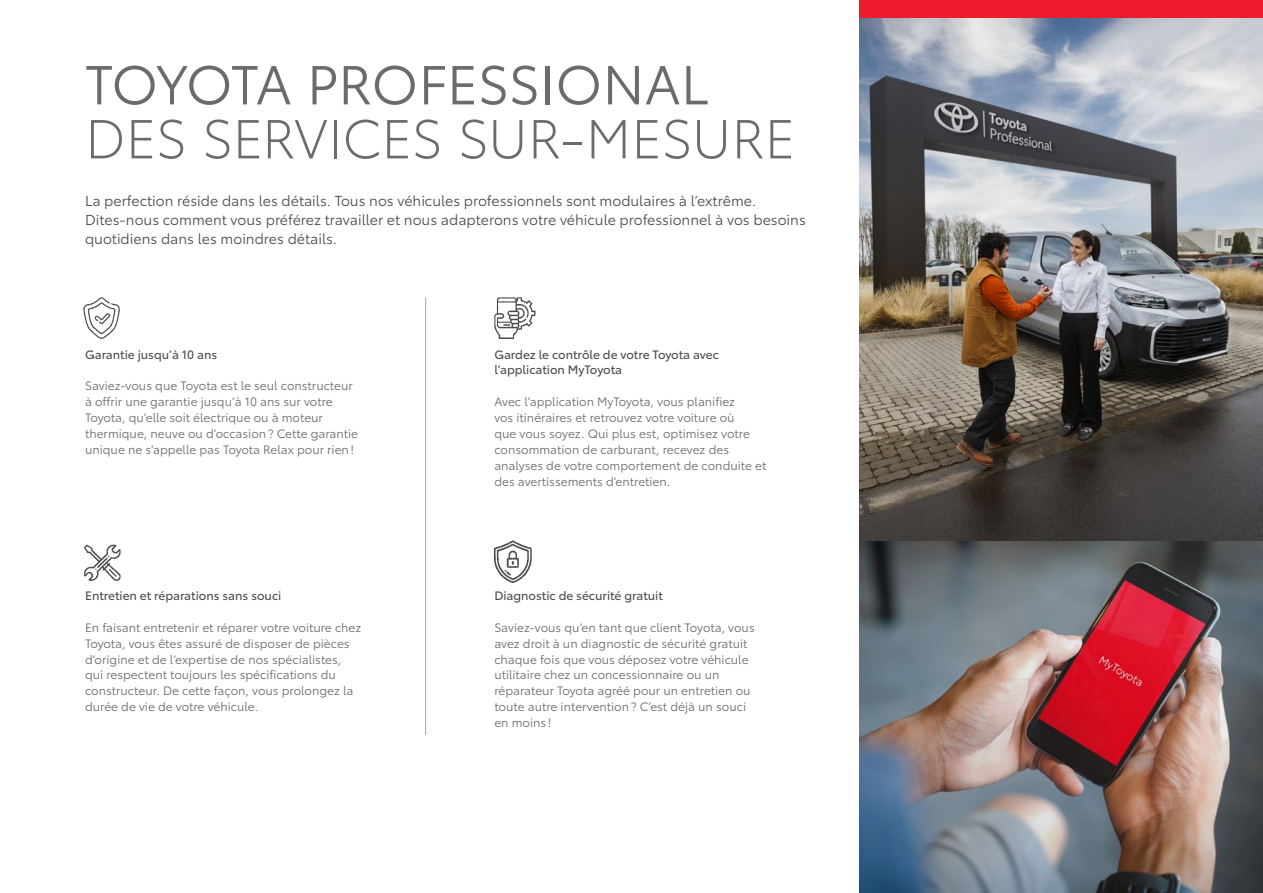
<style>
.page{position:relative;width:1263px;height:893px;background:#fff}
.page>*{position:absolute;margin:0;border:0;box-sizing:border-box;transform-origin:0 0}
.t1{font:300 54px "Toyota Type";letter-spacing:-.015em;color:#6b6b6e}
.t2{font:54px "Toyota Type";letter-spacing:-.005em;color:#6b6b6e}
.t3{font:14.25px/18.8px "Toyota Type";color:#4b4c4d}
.t4{font:12px/15.9px "Toyota Type";color:#6b6b6e}
.t5{font:12px/15.9px "Toyota Type";color:#4b4c4d}
</style>
<div class="page">
<img style="left:859px;top:17px;width:404px;height:876px">
<div style="left:859px;top:0;width:404px;height:17px;background:#ee1b2d"></div>
<hr style="left:425px;top:298px;width:1px;height:437px;background:#a2a6aa">
<img style="left:83px;top:298px;width:37px;height:40px">
<img style="left:84px;top:544px;width:37px;height:37px">
<img style="left:493px;top:541px;width:39px;height:41px">
<img style="left:494px;top:298px;width:42px;height:40px">
<h1 class="t2" style="left:85px;top:45px;width:625px">TOYOTA PROFESSIONAL</h1>
<h1 class="t1" style="left:85px;top:100px;width:712px">DES SERVICES SUR-MESURE</h1>
<p class="t3" style="left:85px;top:191px;width:722px">La perfection réside dans les détails. Tous nos véhicules professionnels sont modulaires à l’extrême.<br>Dites-nous comment vous préférez travailler et nous adapterons votre véhicule professionnel à vos besoins quotidiens dans les moindres détails.</p>
<p class="t5" style="left:85px;top:345px;width:134px">Garantie jusqu’à 10 ans</p>
<p class="t4" style="left:85px;top:377px;width:275px">Saviez-vous que Toyota est le seul constructeur à offrir une garantie jusqu’à 10 ans sur votre Toyota, qu’elle soit électrique ou à moteur thermique, neuve ou d’occasion? Cette garantie unique ne s’appelle pas Toyota Relax pour rien!</p>
<p class="t5" style="left:85px;top:587px;width:198px">Entretien et réparations sans souci</p>
<p class="t4" style="left:85px;top:619px;width:278px">En faisant entretenir et réparer votre voiture chez Toyota, vous êtes assuré de disposer de pièces d’origine et de l’expertise de nos spécialistes, qui respectent toujours les spécifications du constructeur. De cette façon, vous prolongez la durée de vie de votre véhicule.</p>
<p class="t5" style="left:494px;top:345px;width:226px">Gardez le contrôle de votre Toyota avec l’application MyToyota</p>
<p class="t4" style="left:494px;top:393px;width:274px">Avec l’application MyToyota, vous planifiez<br>vos itinéraires et retrouvez votre voiture où<br>que vous soyez. Qui plus est, optimisez votre consommation de carburant, recevez des analyses de votre comportement de conduite et des avertissements d’entretien.</p>
<p class="t5" style="left:494px;top:587px;width:170px">Diagnostic de sécurité gratuit</p>
<p class="t4" style="left:494px;top:619px;width:262px">Saviez-vous qu’en tant que client Toyota, vous avez droit à un diagnostic de sécurité gratuit chaque fois que vous déposez votre véhicule utilitaire chez un concessionnaire ou un réparateur Toyota agréé pour un entretien ou toute autre intervention? C’est déjà un souci en moins !</p>
</div>
